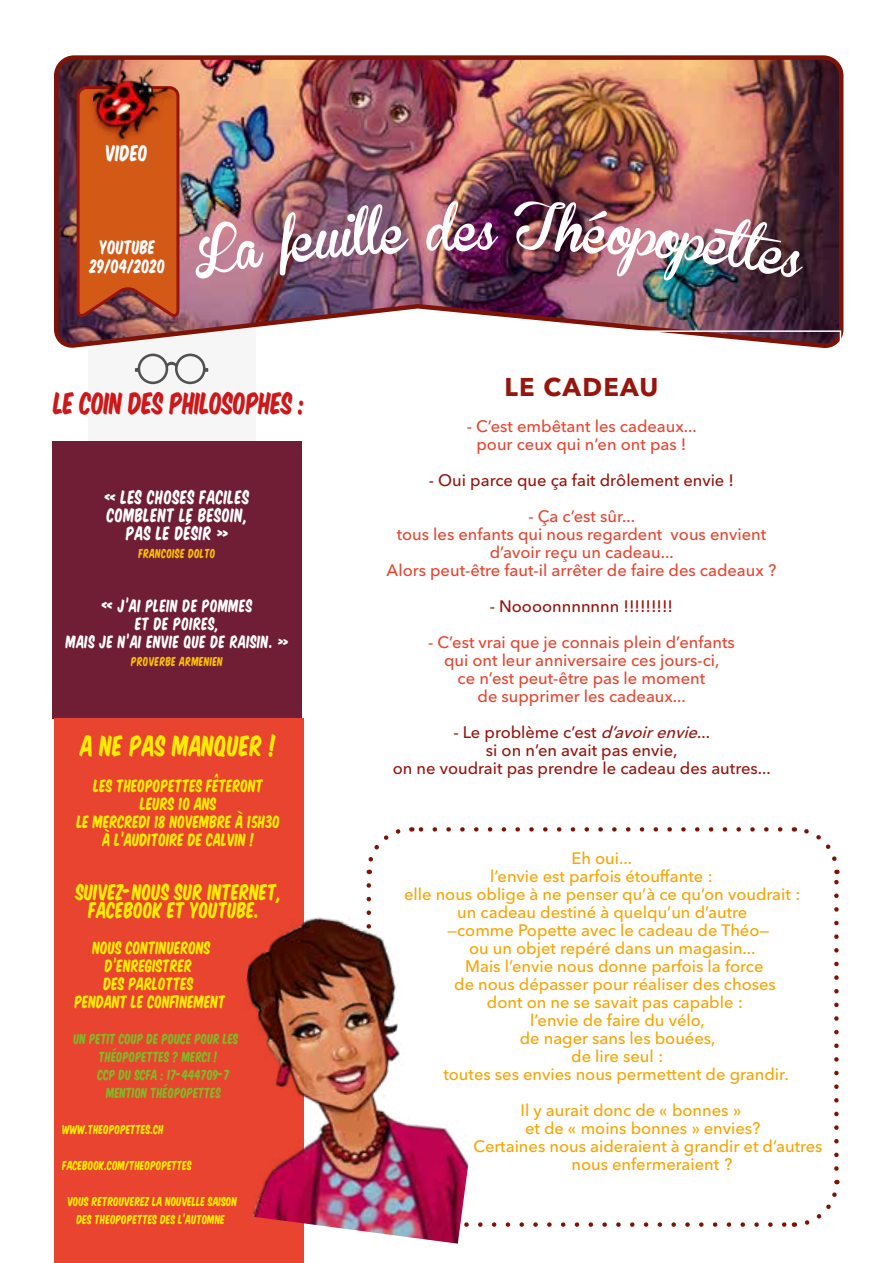
<style>
.page{position:relative;width:893px;height:1263px;background:#fff}
.page>*{position:absolute;margin:0;border:0;box-sizing:border-box;transform-origin:0 0}
.t1{font:28.5px "Komika Title";letter-spacing:-.02em;color:#cd1719}
.t2{font:27px "Komika Title";color:#ffed00}
.t3{font:700 25.5px "Avenir Next Cyr";letter-spacing:.05em;color:#96150e}
.t4{font:21px/18px "Komika Title";color:#ffed00;text-align:center}
.t5{font:21px "Komika Title";color:#fff}
.t6{font:18px/18px "Komika Title";letter-spacing:.02em;color:#fff;text-align:center}
.t7{font:18px/18.6px "Komika Title";color:#fff;text-align:center}
.t8{font:500 16.5px "Avenir Next Cyr";color:#f7a400}
.t9{font:500 16.5px/18px "Avenir Next Cyr";color:#e8442f;text-align:center}
.t10{font:500 16.5px/18px "Avenir Next Cyr";color:#96150e;text-align:center}
.t11{font:16.5px/18px "Komika Title";color:#ffed00;text-align:center}
.t12{font:16.5px/18px "Komika Title";letter-spacing:.02em;color:#fff;text-align:center}
.t13{font:13.5px "Komika Title";color:#80ba27}
.t14{font:12px/18px "Komika Title";color:#ffed00;text-align:center}
.t15{font:12px "Komika Title";letter-spacing:.02em;color:#fcbf00}
.s1{font-size:18px}
.s2{font-style:italic}
</style>
<div class="page">
<div style="left:88px;top:288px;width:168px;height:165px;background:#f6f6f6"></div>
<svg style="left:135px;top:354px;width:73px;height:30px"></svg>
<img style="left:54px;top:55px;width:790px;height:293px">
<div style="left:52px;top:441px;width:250px;height:278px;background:#6f1e35"></div>
<svg style="left:505px;top:1222px;width:282px;height:5px"></svg>
<svg style="left:418px;top:827px;width:362px;height:5px"></svg>
<svg style="left:366px;top:829px;width:35px;height:45px"></svg>
<svg style="left:804px;top:1180px;width:36px;height:45px"></svg>
<svg style="left:834px;top:870px;width:5px;height:298px"></svg>
<svg style="left:794px;top:827px;width:43px;height:34px"></svg>
<div style="left:54px;top:719px;width:250px;height:544px;background:#e8442f"></div>
<img style="left:246px;top:910px;width:251px;height:334px">
<svg style="left:75px;top:85px;width:106px;height:236px;background:#c3521e"></svg>
<img style="left:196px;top:201px;width:607px;height:79px">
<div style="left:87px;top:69px;width:87px;height:79px;background:#7d1206;opacity:.75"></div>
<img style="left:94px;top:55px;width:84px;height:83px">
<p class="t5" style="left:106px;top:137px;width:44px">VIDEO</p>
<p class="t7" style="left:90px;top:237px;width:77px">YOUTUBE<br>29/04/2020</p>
<h1 class="t1" style="left:54px;top:382px;width:253px">LE COIN DES PHILOSOPHES :</h1>
<p class="t6" style="left:105px;top:487px;width:146px">« LES CHOSES FACILES<br>COMBLENT LE BESOIN,<br>PAS LE DÉSIR »</p>
<p class="t15" style="left:139px;top:544px;width:79px">FRANCOISE DOLTO</p>
<p class="t12" style="left:66px;top:596px;width:224px"><span class="s1">«</span> J’AI PLEIN DE POMMES<br>ET DE POIRES,<br>MAIS JE N’AI ENVIE QUE DE RAISIN. »</p>
<p class="t15" style="left:131px;top:652px;width:93px">PROVERBE ARMENIEN</p>
<h2 class="t2" style="left:81px;top:726px;width:198px">A NE PAS MANQUER !</h2>
<p class="t11" style="left:77px;top:776px;width:205px">LES THEOPOPETTES FÊTERONT<br>LEURS 10 ANS<br>LE MERCREDI 18 NOVEMBRE À 15H30<br>À L’AUDITOIRE DE CALVIN !</p>
<p class="t4" style="left:76px;top:882px;width:207px">SUIVEZ-NOUS SUR INTERNET,<br>FACEBOOK ET YOUTUBE.</p>
<p class="t11" style="left:75px;top:938px;width:153px">NOUS CONTINUERONS<br>D’ENREGISTRER<br>DES PARLOTTES<br>PENDANT LE CONFINEMENT</p>
<p class="t13" style="left:74px;top:1029px;width:166px">UN PETIT COUP DE POUCE POUR LES</p>
<p class="t13" style="left:99px;top:1047px;width:120px">THÉOPOPETTES ? MERCI !</p>
<p class="t13" style="left:98px;top:1065px;width:134px">CCP DU SCFA : 17-444709-7</p>
<p class="t13" style="left:106px;top:1083px;width:116px">MENTION THÉOPOPETTES</p>
<p class="t14" style="left:63px;top:1120px;width:103px">WWW.THEOPOPETTES.CH</p>
<p class="t14" style="left:63px;top:1156px;width:131px">FACEBOOK.COM/THEOPOPETTES</p>
<p class="t14" style="left:68px;top:1192px;width:171px">VOUS RETROUVEREZ LA NOUVELLE SAISON<br>DES THEOPOPETTES DES L’AUTOMNE</p>
<h3 class="t3" style="left:504px;top:371px;width:155px">LE CADEAU</h3>
<p class="t9" style="left:467px;top:417px;width:232px">- C’est embêtant les cadeaux... pour ceux qui n’en ont pas !</p>
<p class="t10" style="left:429px;top:471px;width:307px">- Oui parce que ça fait drôlement envie !</p>
<p class="t9" style="left:387px;top:507px;width:391px">- Ça c’est sûr...<br>tous les enfants qui nous regardent vous envient d’avoir reçu un cadeau...<br>Alors peut-être faut-il arrêter de faire des cadeaux ?</p>
<p class="t10" style="left:490px;top:597px;width:185px">- Noooonnnnnnn !!!!!!!!!</p>
<p class="t9" style="left:428px;top:633px;width:308px">- C’est vrai que je connais plein d’enfants qui ont leur anniversaire ces jours-ci,<br>ce n’est peut-être pas le moment<br>de supprimer les cadeaux...</p>
<p class="t10" style="left:393px;top:723px;width:379px">- Le problème c’est <span class="s2">d’avoirenvie</span>...<br>si on n’en avait pas envie,<br>on ne voudrait pas prendre le cadeau des autres...</p>
<p class="t8" style="left:572px;top:848px;width:62px">Eh oui...</p>
<p class="t8" style="left:490px;top:866px;width:224px">l’envie est parfois étouffante :</p>
<p class="t8" style="left:404px;top:884px;width:398px">elle nous oblige à ne penser qu’à ce qu’on voudrait :</p>
<p class="t8" style="left:457px;top:902px;width:292px">un cadeau destiné à quelqu’un d’autre</p>
<p class="t8" style="left:447px;top:920px;width:324px">—comme Popette avec le cadeau de Théo—</p>
<p class="t8" style="left:469px;top:938px;width:288px">ou un objet repéré dans un magasin...</p>
<p class="t8" style="left:465px;top:956px;width:300px">Mais l’envie nous donne parfois la force</p>
<p class="t8" style="left:454px;top:974px;width:323px">de nous dépasser pour réaliser des choses</p>
<p class="t8" style="left:487px;top:992px;width:258px">dont on ne se savait pas capable :</p>
<p class="t8" style="left:530px;top:1010px;width:176px">l’envie de faire du vélo,</p>
<p class="t8" style="left:520px;top:1028px;width:197px">de nager sans les bouées,</p>
<p class="t8" style="left:571px;top:1046px;width:94px">de lire seul :</p>
<p class="t8" style="left:443px;top:1064px;width:347px">toutes ses envies nous permettent de grandir.</p>
<p class="t8" style="left:521px;top:1100px;width:222px">Il y aurait donc de « bonnes »</p>
<p class="t8" style="left:525px;top:1118px;width:237px">et de « moins bonnes » envies?</p>
<p class="t8" style="left:474px;top:1136px;width:350px">Certaines nous aideraient à grandir et d’autres</p>
<p class="t8" style="left:571px;top:1154px;width:162px">nous enfermeraient ?</p>
</div>
